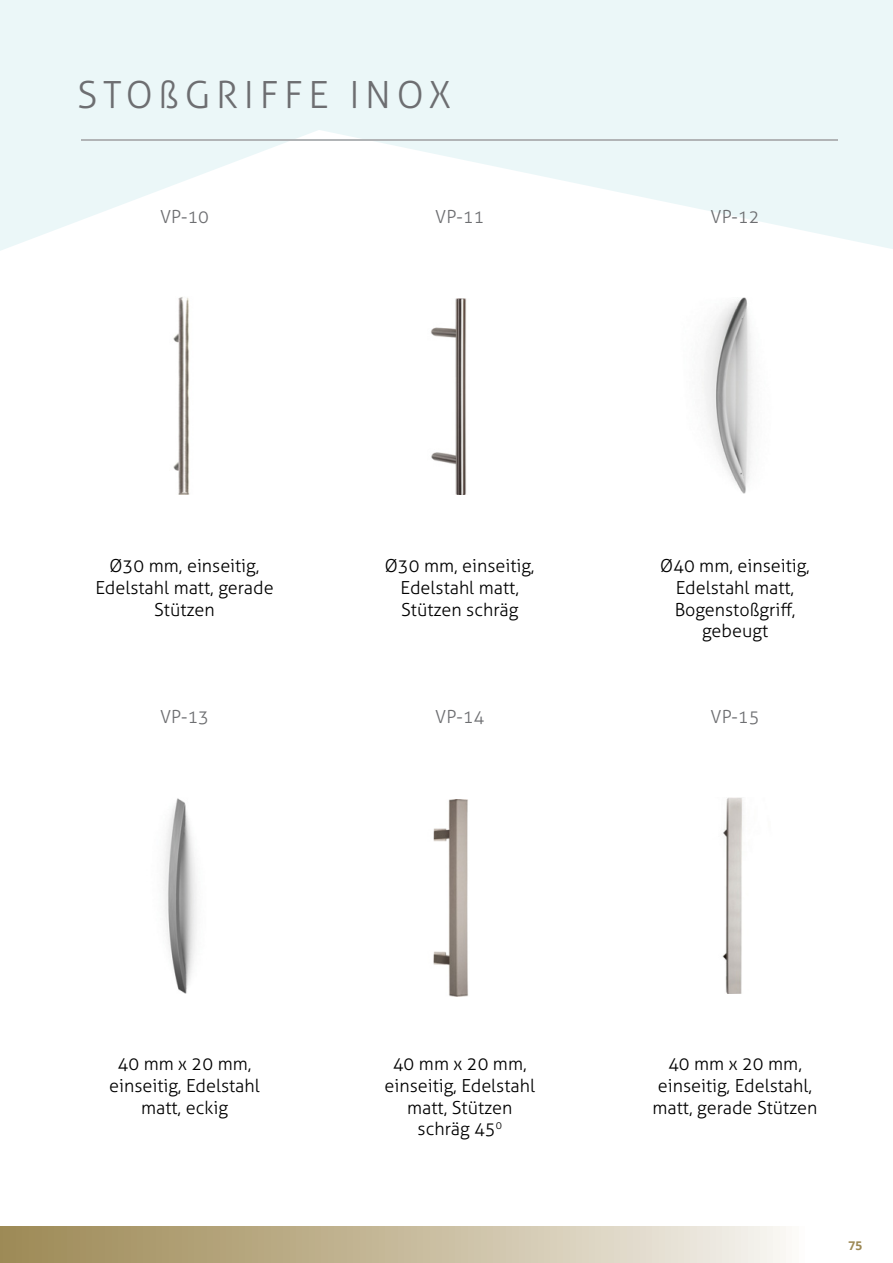
<style>
.page{position:relative;width:893px;height:1263px;background:#fff}
.page>*{position:absolute;margin:0;border:0;box-sizing:border-box;transform-origin:0 0}
.t1{font:300 37.5px "Aller";letter-spacing:.15em;color:#6d6e71}
.t2{font:300 18px/21.6px "Aller";color:#000;text-align:center}
.t3{font:300 18px "Aller";color:#6d6e71}
.t4{font:700 12px "Open Sans";color:#9d8955}
</style>
<div class="page">
<svg style="left:0;top:0;width:893px;height:251px;fill:#ebf7f8"></svg>
<div style="left:0;top:1227px;width:811px;height:36px;background:linear-gradient(to right,#9a864f,#f7f5f1)"></div>
<img style="left:433px;top:800px;width:36px;height:196px">
<img style="left:173px;top:297px;width:17px;height:197px">
<img style="left:163px;top:798px;width:34px;height:195px">
<img style="left:430px;top:298px;width:37px;height:196px">
<img style="left:702px;top:297px;width:51px;height:196px">
<img style="left:722px;top:797px;width:20px;height:196px">
<hr style="left:81px;top:139px;width:757px;height:2px;background:#b1b4b6">
<h1 class="t1" style="left:77px;top:73px;width:375px">STOßGRIFFE INOX</h1>
<p class="t3" style="left:160px;top:206px;width:51px">VP-10</p>
<p class="t3" style="left:435px;top:206px;width:51px">VP-11</p>
<p class="t3" style="left:710px;top:206px;width:51px">VP-12</p>
<p class="t2" style="left:95px;top:555px;width:180px">Ø30 mm, einseitig,<br>Edelstahl matt, gerade<br>Stützen</p>
<p class="t3" style="left:160px;top:706px;width:51px">VP-13</p>
<p class="t2" style="left:385px;top:555px;width:151px">Ø30 mm, einseitig,<br>Edelstahl matt,<br>Stützen schräg</p>
<p class="t3" style="left:435px;top:706px;width:51px">VP-14</p>
<p class="t2" style="left:660px;top:555px;width:151px">Ø40 mm, einseitig,<br>Edelstahl matt,<br>Bogenstoßgriff, gebeugt</p>
<p class="t3" style="left:710px;top:706px;width:51px">VP-15</p>
<p class="t2" style="left:109px;top:1053px;width:152px">40 mm x 20 mm, einseitig, Edelstahl matt, eckig</p>
<p class="t2" style="left:384px;top:1053px;width:152px">40 mm x 20 mm, einseitig, Edelstahl matt, Stützen schräg 45<sup>0</sup></p>
<p class="t2" style="left:653px;top:1053px;width:166px">40 mm x 20 mm, einseitig, Edelstahl, matt, gerade Stützen</p>
<p class="t4" style="left:848px;top:1237px;width:15px">75</p>
</div>
